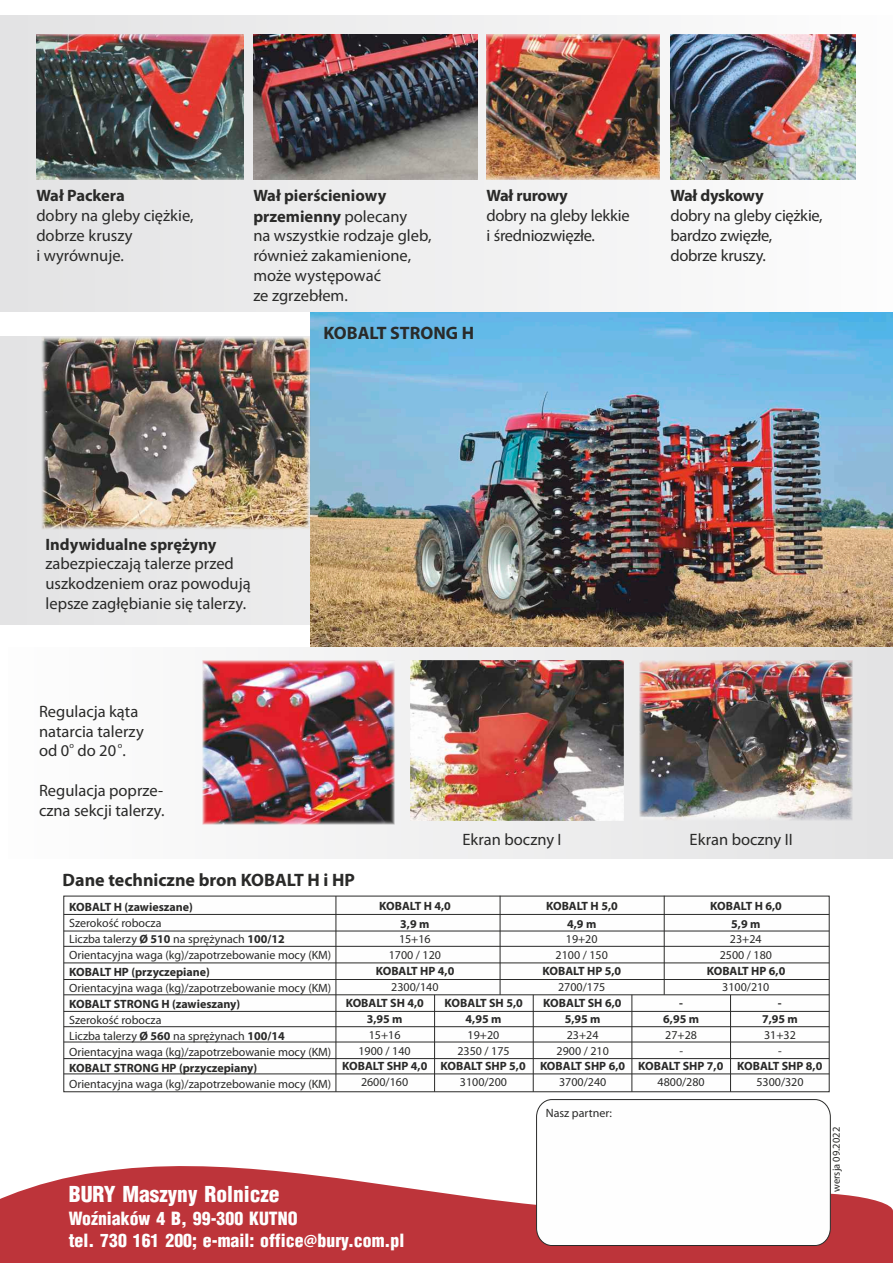
<style>
.page{position:relative;width:893px;height:1263px;background:#fff}
.page>*{position:absolute;margin:0;border:0;box-sizing:border-box;transform-origin:0 0}
.t1{font:900 21.45px "Switzerland Cond";color:#fefefe}
.t2{font:700 18px "Myriad Pro";color:#2a2a29}
.t3{font:900 17.85px/21.8px "Switzerland Cond";color:#fefefe}
.t4{font:16.5px/19.8px "Myriad Pro";color:#2a2a29}
.t5{font:16.5px/19.8px "Myriad Pro";letter-spacing:-.02em;color:#2a2a29}
.t6{font:700 16.5px "Myriad Pro";color:#2a2a29}
.t7{font:700 16.5px "Myriad Pro";letter-spacing:-.025em;color:#2a2a29}
.t8{font:700 16.5px "Myriad Pro";letter-spacing:-.02em;color:#2a2a29}
.t9{font:12px/15.9px "Myriad Pro";color:#2a2a29;text-align:center}
.t10{font:700 12px "Myriad Pro";color:#2a2a29}
.t11{font:10.5px "Myriad Pro";color:#2a2a29}
.t12{font:8.25px "Myriad Pro";color:#2a2a29}
.s1{font-weight:700}
.s2{font-family:"Myriad Bd Web";font-weight:400}
</style>
<div class="page">
<div style="left:0;top:337px;width:884px;height:288px;background:#e6e6e7"></div>
<img style="left:311px;top:311px;width:582px;height:336px">
<div style="left:0;top:15px;width:893px;height:296px;background:linear-gradient(to right,#e2e2e2,#fcfcfb)"></div>
<svg style="left:63px;top:895px;width:767px;height:197px"></svg>
<hr style="left:64px;top:914px;width:765px;height:1px;background:#2a2a29">
<hr style="left:64px;top:930px;width:765px;height:1px;background:#2a2a29">
<hr style="left:64px;top:946px;width:765px;height:1px;background:#2a2a29">
<hr style="left:64px;top:962px;width:765px;height:1px;background:#2a2a29">
<hr style="left:64px;top:979px;width:765px;height:1px;background:#2a2a29">
<hr style="left:64px;top:994px;width:765px;height:1px;background:#2a2a29">
<hr style="left:64px;top:1011px;width:765px;height:1px;background:#2a2a29">
<hr style="left:64px;top:1026px;width:765px;height:1px;background:#2a2a29">
<hr style="left:64px;top:1041px;width:765px;height:1px;background:#2a2a29">
<hr style="left:64px;top:1058px;width:765px;height:1px;background:#2a2a29">
<hr style="left:64px;top:1073px;width:765px;height:1px;background:#2a2a29">
<hr style="left:500px;top:896px;width:1px;height:99px;background:#2a2a29">
<hr style="left:434px;top:995px;width:1px;height:97px;background:#2a2a29">
<hr style="left:533px;top:995px;width:1px;height:97px;background:#2a2a29">
<hr style="left:631px;top:995px;width:1px;height:97px;background:#2a2a29">
<hr style="left:730px;top:995px;width:1px;height:97px;background:#2a2a29">
<hr style="left:664px;top:896px;width:1px;height:99px;background:#2a2a29">
<hr style="left:335px;top:896px;width:1px;height:196px;background:#2a2a29">
<div style="left:9px;top:647px;width:884px;height:211px;background:linear-gradient(to right,#fdfdfd,#e2e2e4)"></div>
<img style="left:487px;top:35px;width:172px;height:144px">
<img style="left:42px;top:337px;width:269px;height:192px">
<img style="left:202px;top:661px;width:192px;height:164px">
<img style="left:639px;top:661px;width:213px;height:160px">
<img style="left:37px;top:35px;width:207px;height:144px">
<img style="left:410px;top:661px;width:213px;height:159px">
<img style="left:254px;top:35px;width:223px;height:144px">
<img style="left:671px;top:35px;width:184px;height:144px">
<svg style="left:0;top:1166px;width:893px;height:97px;background:#c75358"></svg>
<svg style="left:536px;top:1099px;width:295px;height:147px"></svg>
<h3 class="t6" style="left:36px;top:189px;width:90px">Wał Packera</h3>
<h3 class="t4" style="left:36px;top:207px;width:159px">dobry na gleby ciężkie, dobrze kruszy<br>i wyrównuje.</h3>
<h3 class="t4" style="left:253px;top:187px;width:180px"><span class="s1">Wał pierścieniowy przemienny</span> polecany<br>na wszystkie rodzaje gleb, również zakamienione, może występować<br>ze zgrzebłem.</h3>
<h2 class="t2" style="left:323px;top:326px;width:152px">KOBALT STRONG H</h2>
<h3 class="t8" style="left:486px;top:189px;width:83px">Wał rurowy</h3>
<h3 class="t5" style="left:486px;top:207px;width:145px">dobry na gleby lekkie i średniozwięzłe.</h3>
<h3 class="t7" style="left:670px;top:189px;width:95px">Wał dyskowy</h3>
<h3 class="t5" style="left:670px;top:207px;width:154px">dobry na gleby ciężkie, bardzo zwięzłe, dobrze kruszy.</h3>
<h3 class="t6" style="left:46px;top:537px;width:173px">Indywidualne sprężyny</h3>
<h3 class="t4" style="left:46px;top:555px;width:207px">zabezpieczają talerze przed uszkodzeniem oraz powodują lepsze zagłębianie się talerzy.</h3>
<h3 class="t4" style="left:39px;top:703px;width:106px">Regulacja kąta natarcia talerzy</h3>
<p class="t12" style="left:69px;top:742px;width:6px">o</p>
<p class="t12" style="left:118px;top:742px;width:6px">o</p>
<h3 class="t4" style="left:39px;top:742px;width:88px">od 0 do 20 .</h3>
<h3 class="t4" style="left:39px;top:782px;width:127px">Regulacja poprze&shy;czna sekcji talerzy.</h3>
<h3 class="t4" style="left:462px;top:831px;width:101px">Ekran boczny I</h3>
<h3 class="t4" style="left:690px;top:831px;width:105px">Ekran boczny II</h3>
<h2 class="t2" style="left:63px;top:873px;width:294px">Dane techniczne bron KOBALT H i HP</h2>
<p class="t10" style="left:69px;top:902px;width:125px">KOBALT H (zawieszane)</p>
<p class="t9" style="left:69px;top:916px;width:264px;text-align:left">Szerokość robocza<br>Liczba talerzy <span class="s1">Ø 510</span> na sprężynach <span class="s1">100/12<br></span>Orientacyjna waga (kg)/zapotrzebowanie mocy (KM)</p>
<p class="t10" style="left:69px;top:967px;width:142px">KOBALT HP (przyczepiane)</p>
<p class="t9" style="left:69px;top:980px;width:264px">Orientacyjna waga (kg)/zapotrzebowanie mocy (KM)</p>
<p class="t10" style="left:69px;top:999px;width:173px">KOBALT STRONG H (zawieszany)</p>
<p class="t9" style="left:69px;top:1013px;width:264px;text-align:left">Szerokość robocza<br>Liczba talerzy <span class="s1">Ø 560</span> na sprężynach <span class="s1">100/14<br></span>Orientacyjna waga (kg)/zapotrzebowanie mocy (KM)</p>
<p class="t10" style="left:69px;top:1063px;width:190px">KOBALT STRONG HP (przyczepiany)</p>
<p class="t9" style="left:69px;top:1077px;width:264px">Orientacyjna waga (kg)/zapotrzebowanie mocy (KM)</p>
<p class="t10" style="left:379px;top:900px;width:73px">KOBALT H 4,0</p>
<p class="t10" style="left:546px;top:900px;width:73px">KOBALT H 5,0</p>
<p class="t10" style="left:710px;top:900px;width:73px">KOBALT H 6,0</p>
<p class="t10" style="left:400px;top:918px;width:31px">3,9 m</p>
<p class="t9" style="left:389px;top:932px;width:54px">15+16<br>1700 / 120</p>
<p class="t9" style="left:391px;top:980px;width:49px">2300/140</p>
<p class="t10" style="left:367px;top:1014px;width:37px">3,95 m</p>
<p class="t9" style="left:358px;top:1028px;width:54px">15+16<br>1900 / 140</p>
<p class="t9" style="left:361px;top:1075px;width:49px">2600/160</p>
<p class="t10" style="left:567px;top:918px;width:31px">4,9 m</p>
<p class="t9" style="left:556px;top:932px;width:54px">19+20<br>2100 / 150</p>
<p class="t9" style="left:558px;top:980px;width:49px">2700/175</p>
<p class="t10" style="left:731px;top:918px;width:31px">5,9 m</p>
<p class="t9" style="left:720px;top:932px;width:54px">23+24<br>2500 / 180</p>
<p class="t9" style="left:722px;top:980px;width:49px">3100/210</p>
<p class="t10" style="left:376px;top:966px;width:80px">KOBALT HP 4,0</p>
<p class="t10" style="left:543px;top:966px;width:80px">KOBALT HP 5,0</p>
<p class="t10" style="left:707px;top:966px;width:80px">KOBALT HP 6,0</p>
<p class="t10" style="left:346px;top:998px;width:80px">KOBALT SH 4,0</p>
<p class="t10" style="left:445px;top:998px;width:80px">KOBALT SH 5,0</p>
<p class="t10" style="left:543px;top:998px;width:80px">KOBALT SH 6,0</p>
<p class="t10" style="left:679px;top:998px;width:5px">-</p>
<p class="t10" style="left:778px;top:998px;width:5px">-</p>
<p class="t10" style="left:466px;top:1014px;width:37px">4,95 m</p>
<p class="t9" style="left:457px;top:1028px;width:54px">19+20<br>2350 / 175</p>
<p class="t9" style="left:460px;top:1075px;width:49px">3100/200</p>
<p class="t10" style="left:565px;top:1014px;width:37px">5,95 m</p>
<p class="t9" style="left:557px;top:1028px;width:54px">23+24<br>2900 / 210</p>
<p class="t9" style="left:559px;top:1075px;width:49px">3700/240</p>
<p class="t10" style="left:663px;top:1014px;width:37px">6,95 m</p>
<p class="t9" style="left:665px;top:1028px;width:33px">27+28 -</p>
<p class="t9" style="left:658px;top:1075px;width:49px">4800/280</p>
<p class="t10" style="left:762px;top:1014px;width:37px">7,95 m</p>
<p class="t9" style="left:764px;top:1028px;width:33px">31+32 -</p>
<p class="t9" style="left:756px;top:1075px;width:49px">5300/320</p>
<p class="t10" style="left:342px;top:1061px;width:482px">KOBALT SHP 4,0 KOBALT SHP 5,0 KOBALT SHP 6,0 KOBALT SHP 7,0 KOBALT SHP 8,0</p>
<h1 class="t1" style="left:69px;top:1185px;width:212px">BURY Maszyny Rolnicze</h1>
<h3 class="t3" style="left:69px;top:1208px;width:337px">Woźniaków 4 B, 99-300 KUTNO<br>tel. 730 161 200; e-mail: office<span class="s2">@</span>bury.com.pl</h3>
<p class="t9" style="left:546px;top:1105px;width:68px">Nasz partner:</p>
<p class="t11" style="left:832px;top:1192px;width:66px;rotate:-90deg">wersja 09.2022</p>
</div>
